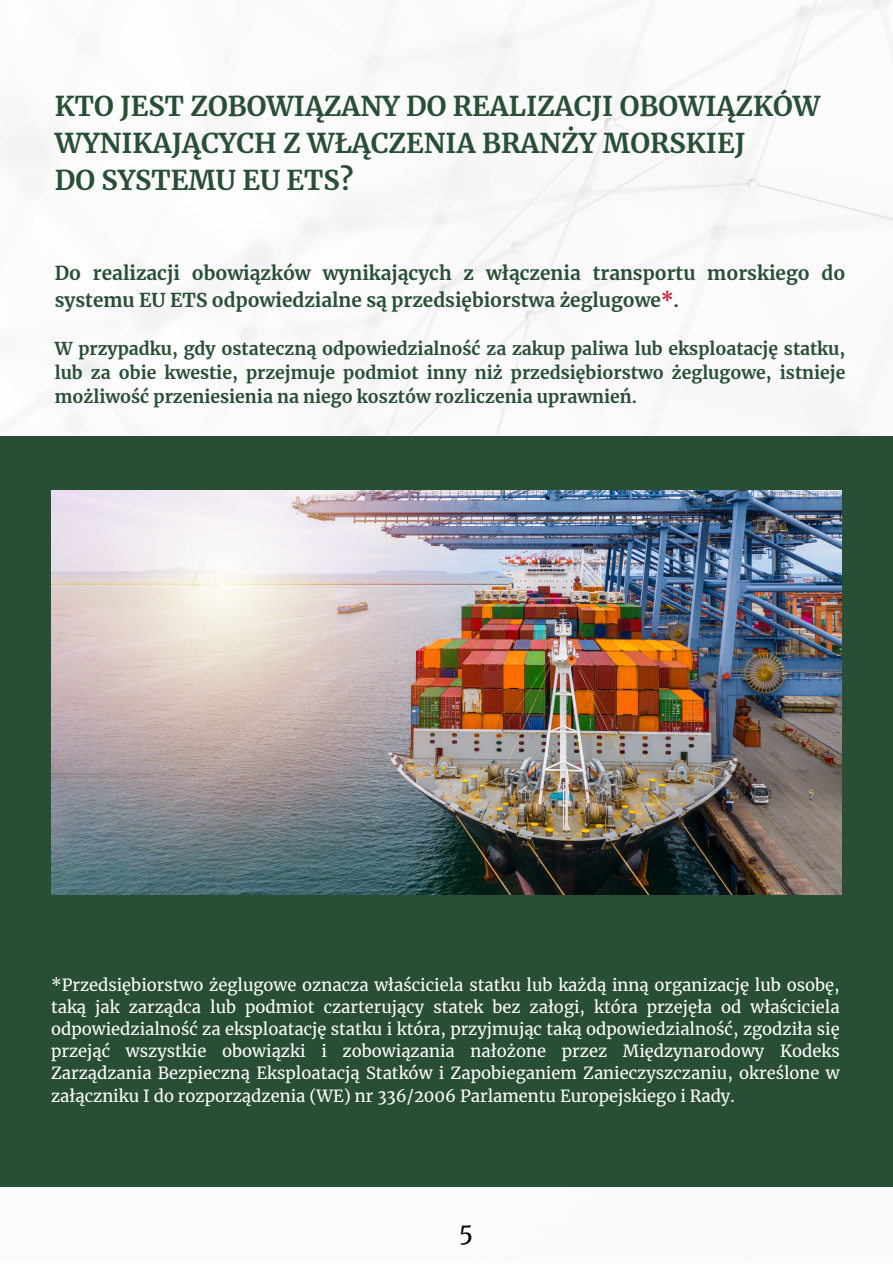
<style>
.page{position:relative;width:893px;height:1264px;background:#fff}
.page>*{position:absolute;margin:0;border:0;box-sizing:border-box;transform-origin:0 0}
.t1{font:700 27px/37.3px "Merriweather";color:#284e35}
.t2{font:24px "Merriweather";color:#000}
.t3{font:700 18.9px/26.1px "Merriweather";color:#284e35}
.t4{font:700 17.55px/24px "Merriweather";color:#284e35;text-align:justify}
.t5{font:16.5px/22px "Merriweather";color:#fff;text-align:justify}
.s1{color:#ca1a39}
</style>
<div class="page">
<img style="left:0;top:0;width:892px;height:1187px">
<div style="left:0;top:436px;width:892px;height:750px;background:#284e35"></div>
<img style="left:51px;top:490px;width:790px;height:404px">
<p class="t1" style="left:55px;top:87px;width:767px">KTO JEST ZOBOWIĄZANY DO REALIZACJI OBOWIĄZKÓW<br>WYNIKAJĄCYCH Z WŁĄCZENIA BRANŻY MORSKIEJ</p>
<p class="t1" style="left:55px;top:162px;width:300px">DO SYSTEMU EU ETS?</p>
<p class="t3" style="left:55px;top:261px;width:792px">Do realizacji obowiązków wynikających z włączenia transportu morskiego do systemu EU ETS odpowiedzialne są przedsiębiorstwa żeglugowe<span class="s1">*</span>.</p>
<p class="t4" style="left:55px;top:336px;width:792px">W przypadku, gdy ostateczną odpowiedzialność za zakup paliwa lub eksploatację statku, lub za obie kwestie, przejmuje podmiot inny niż przedsiębiorstwo żeglugowe, istnieje możliwość przeniesienia na niego kosztów rozliczenia uprawnień.</p>
<p class="t5" style="left:51px;top:974px;width:790px">*Przedsiębiorstwo żeglugowe oznacza właściciela statku lub każdą inną organizację lub osobę, taką jak zarządca lub podmiot czarterujący statek bez załogi, która przejęła od właściciela odpowiedzialność za eksploatację statku i która, przyjmując taką odpowiedzialność, zgodziła się przejąć wszystkie obowiązki i zobowiązania nałożone przez Międzynarodowy Kodeks Zarządzania Bezpieczną Eksploatacją Statków i Zapobieganiem Zanieczyszczaniu, określone w załączniku I do rozporządzenia (WE) nr 336/2006 Parlamentu Europejskiego i Rady.</p>
<p class="t2" style="left:458px;top:1217px;width:16px">5</p>
</div>
